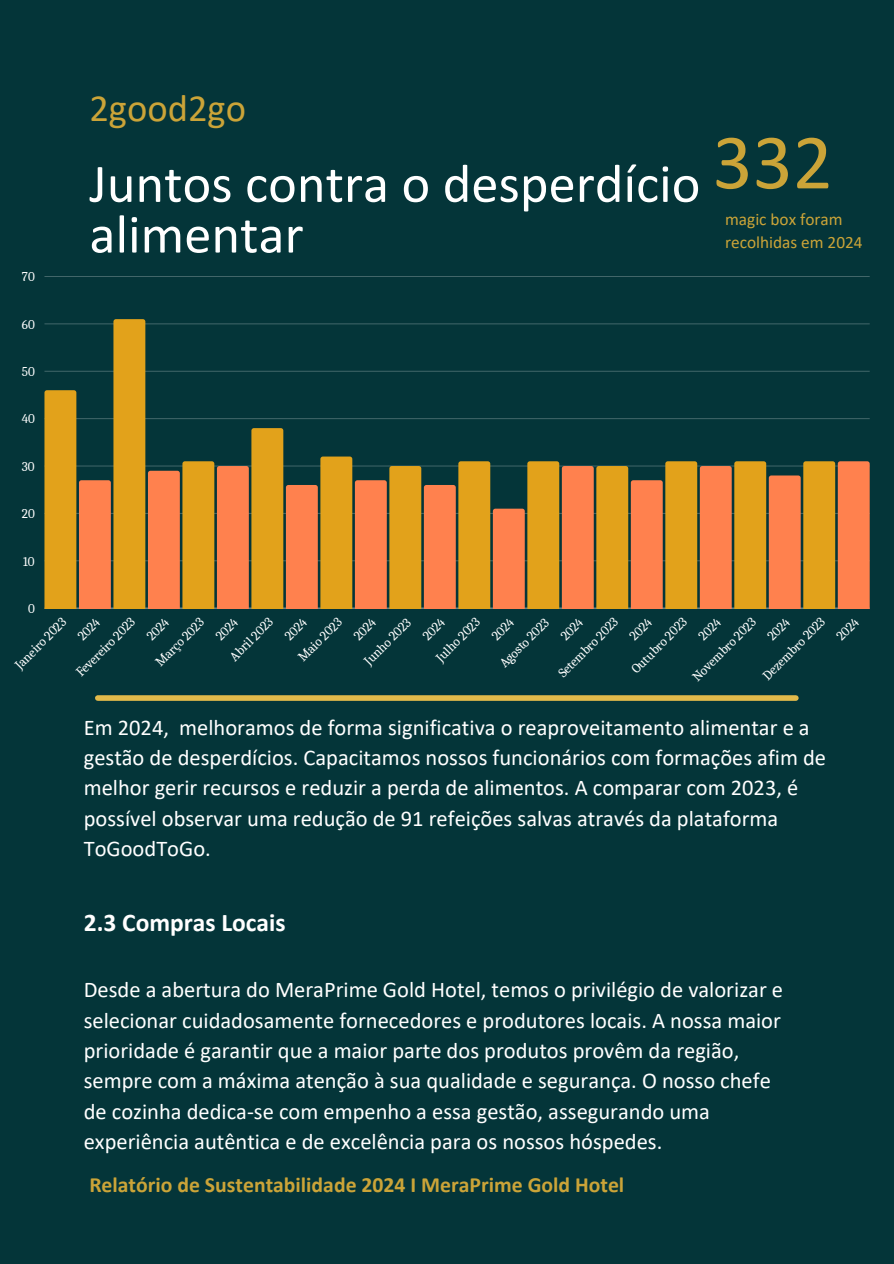
<style>
.page{position:relative;width:894px;height:1264px;background:#fff}
.page>*{position:absolute;margin:0;border:0;box-sizing:border-box;transform-origin:0 0}
.t1{font:79.05px "Calibri";color:#cba438}
.t2{font:54.6px/50.7px "Calibri";color:#fff}
.t3{font:38.55px "Calibri";color:#cba438}
.t4{font:700 25.5px "Calibri";color:#fff}
.t5{font:22.5px/30.3px "Calibri";color:#fff}
.t6{font:700 21.75px "Calibri";color:#cba438}
.t7{font:17.25px/23.4px "Calibri";color:#cba438}
.t8{font:13.05px "Caladea";color:#fff}
</style>
<div class="page">
<div style="left:0;top:0;width:893px;height:1263px;background:#043539"></div>
<div style="left:98px;top:695px;width:697px;height:6px;background:#e2ba4b"></div>
<hr style="left:44px;top:608px;width:825px;height:1px;background:#fff;opacity:.6">
<hr style="left:44px;top:276px;width:825px;height:1px;background:#426669">
<svg style="left:44px;top:319px;width:825px;height:289px"></svg>
<p class="t8" style="left:22px;top:269px;width:14px">70</p>
<p class="t8" style="left:22px;top:317px;width:14px">60</p>
<p class="t8" style="left:22px;top:364px;width:14px">50</p>
<p class="t8" style="left:22px;top:411px;width:15px">40</p>
<p class="t8" style="left:22px;top:459px;width:14px">30</p>
<p class="t8" style="left:22px;top:506px;width:14px">20</p>
<p class="t8" style="left:23px;top:553px;width:13px">10</p>
<p class="t8" style="left:28px;top:601px;width:8px">0</p>
<h1 class="t3" style="left:89px;top:92px;width:158px">2good2go</h1>
<h2 class="t2" style="left:89px;top:163px;width:612px">Juntos contra o desperdício alimentar</h2>
<p class="t1" style="left:712px;top:129px;width:122px">332</p>
<p class="t7" style="left:724px;top:209px;width:139px">magic box foram recolhidas em 2024</p>
<p class="t8" style="left:759px;top:672px;width:84px;rotate:-45deg">Dezembro 2023</p>
<p class="t8" style="left:833px;top:633px;width:27px;rotate:-45deg">2024</p>
<p class="t8" style="left:555px;top:670px;width:80px;rotate:-45deg">Setembro 2023</p>
<p class="t8" style="left:626px;top:633px;width:27px;rotate:-45deg">2024</p>
<p class="t8" style="left:227px;top:653px;width:56px;rotate:-45deg">Abril 2023</p>
<p class="t8" style="left:282px;top:633px;width:27px;rotate:-45deg">2024</p>
<p class="t8" style="left:73px;top:669px;width:79px;rotate:-45deg">Fevereiro 2023</p>
<p class="t8" style="left:144px;top:633px;width:27px;rotate:-45deg">2024</p>
<p class="t8" style="left:628px;top:665px;width:74px;rotate:-45deg">Outubro 2023</p>
<p class="t8" style="left:695px;top:633px;width:27px;rotate:-45deg">2024</p>
<p class="t8" style="left:295px;top:654px;width:57px;rotate:-45deg">Maio 2023</p>
<p class="t8" style="left:350px;top:633px;width:27px;rotate:-45deg">2024</p>
<p class="t8" style="left:689px;top:673px;width:85px;rotate:-45deg">Novembro 2023</p>
<p class="t8" style="left:764px;top:633px;width:27px;rotate:-45deg">2024</p>
<p class="t8" style="left:12px;top:661px;width:68px;rotate:-45deg">Janeiro 2023</p>
<p class="t8" style="left:75px;top:633px;width:27px;rotate:-45deg">2024</p>
<p class="t8" style="left:152px;top:659px;width:64px;rotate:-45deg">Março 2023</p>
<p class="t8" style="left:213px;top:633px;width:27px;rotate:-45deg">2024</p>
<p class="t8" style="left:361px;top:657px;width:61px;rotate:-45deg">Junho 2023</p>
<p class="t8" style="left:419px;top:633px;width:27px;rotate:-45deg">2024</p>
<p class="t8" style="left:433px;top:654px;width:58px;rotate:-45deg">Julho 2023</p>
<p class="t8" style="left:488px;top:633px;width:27px;rotate:-45deg">2024</p>
<p class="t8" style="left:496px;top:660px;width:65px;rotate:-45deg">Agosto 2023</p>
<p class="t8" style="left:557px;top:633px;width:27px;rotate:-45deg">2024</p>
<h4 class="t5" style="left:84px;top:713px;width:743px">Em 2024, melhoramos de forma significativa o reaproveitamento alimentar e a gestão de desperdícios. Capacitamos nossos funcionários com formações afim de melhor gerir recursos e reduzir a perda de alimentos. A comparar com 2023, é possível observar uma redução de 91 refeições salvas através da plataforma ToGoodToGo.</h4>
<p class="t4" style="left:84px;top:911px;width:203px">2.3 Compras Locais</p>
<h6 class="t5" style="left:84px;top:976px;width:700px">Desde a abertura do MeraPrime Gold Hotel, temos o privilégio de valorizar e selecionar cuidadosamente fornecedores e produtores locais. A nossa maior prioridade é garantir que a maior parte dos produtos provêm da região, sempre com a máxima atenção à sua qualidade e segurança. O nosso chefe de cozinha dedica-se com empenho a essa gestão, assegurando uma experiência autêntica e de excelência para os nossos hóspedes.</h6>
<h3 class="t6" style="left:89px;top:1175px;width:536px">Relatório de Sustentabilidade 2024 I MeraPrime Gold Hotel</h3>
</div>
